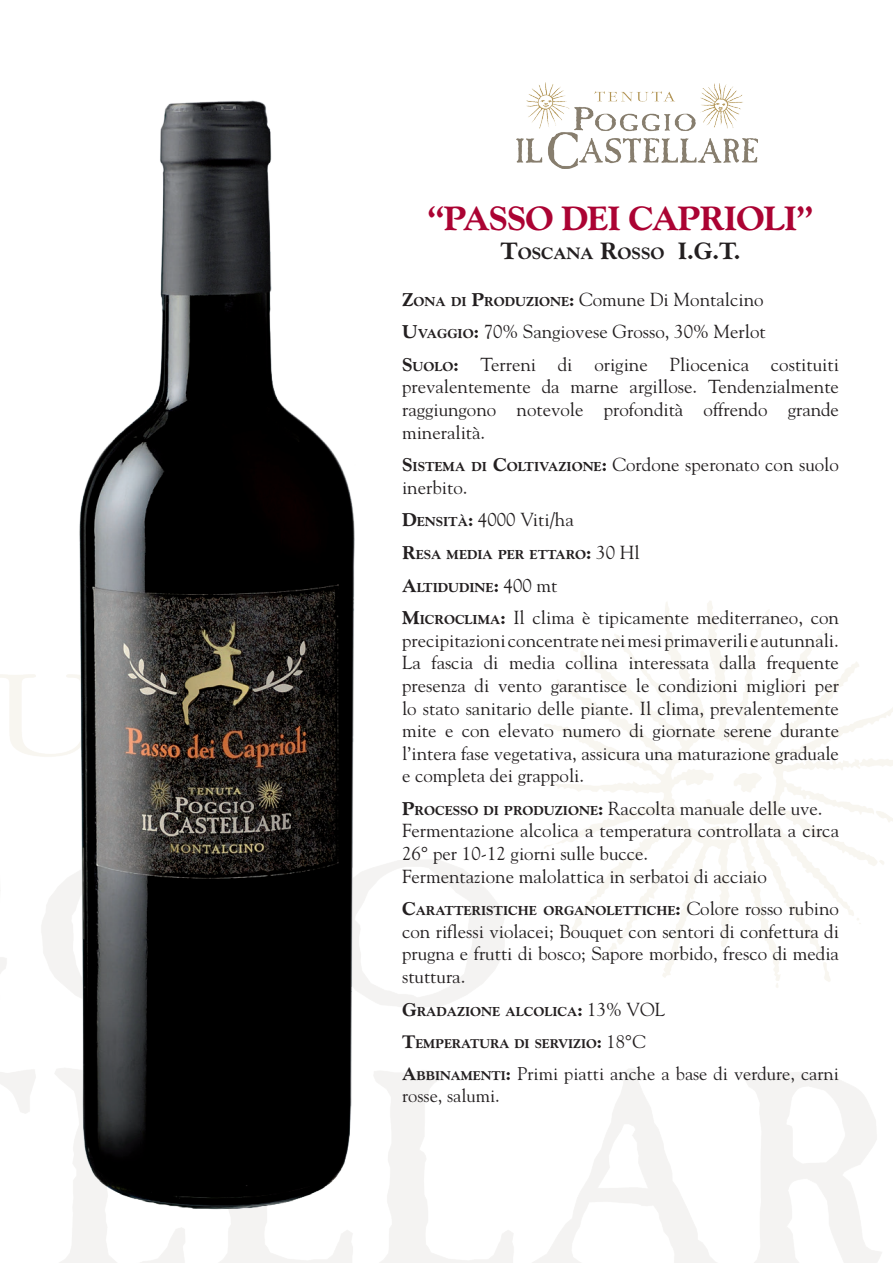
<style>
.page{position:relative;width:893px;height:1263px;background:#fff}
.page>*{position:absolute;margin:0;border:0;box-sizing:border-box;transform-origin:0 0}
.t1{font:800 34.2px "Goudy";letter-spacing:-.03em;color:#ab0333}
.t2{font:18.75px/22.5px "Goudy";color:#231f20}
.t3{font:18.45px/22px "Goudy";color:#231f20}
.t4{font:800 16.8px "Goudy";color:#231f20}
.t5{font:800 13.2px "Goudy";color:#231f20}
.t6{font:800 12.9px "Goudy";color:#231f20}
.s1{font-size:24px}
.s2{font-weight:800}
.s3{font-weight:800;font-size:13.2px}
.s4{font-size:18.75px}
.s5{font-weight:400;font-size:18.75px}
.s6{font-size:18.45px}
.s7{font-weight:400;font-size:18.45px}
.s8{font-weight:800;font-size:12.9px}
</style>
<div class="page">
<img style="left:516px;top:82px;width:242px;height:86px">
<img style="left:53px;top:100px;width:392px;height:1143px">
<h1 class="t1" style="left:427px;top:198px;width:387px">“PASSO DEI CAPRIOLI”</h1>
<p class="t4" style="left:500px;top:243px;width:242px"><span class="s1">T</span>OSCANA <span class="s1">R</span>OSSO <span class="s1">I.G.T.</span></p>
<p class="t2" style="left:402px;top:282px;width:438px;line-height:32.5px"><span class="s2">Z</span><span class="s3">ONA DI</span> <span class="s2">P</span><span class="s3">RODUZIONE</span><span class="s2">:</span> Comune Di Montalcino<br><span class="s2">U</span><span class="s3">VAGGIO</span><span class="s2">:</span> 70% Sangiovese Grosso, 30% Merlot<br><span class="s2">S</span><span class="s3">UOLO</span><span class="s2">:</span> Terreni di origine Pliocenica costituiti</p>
<p class="t2" style="left:402px;top:375px;width:438px;text-align:justify">prevalentemente da marne argillose. Tendenzialmente raggiungono notevole profondità offrendo grande mineralità.</p>
<p class="t2" style="left:402px;top:453px;width:438px"><span class="s2">S</span><span class="s3">ISTEMA DI</span> <span class="s2">C</span><span class="s3">OLTIVAZIONE</span><span class="s2">:</span> Cordone speronato con suolo inerbito.</p>
<p class="t2" style="left:402px;top:508px;width:173px"><span class="s2">D</span><span class="s3">ENSITÀ</span><span class="s2">:</span> 4000 Viti/ha</p>
<p class="t5" style="left:402px;top:547px;width:239px"><span class="s4">R</span>ESA MEDIA PER ETTARO<span class="s4">:</span> <span class="s5">30 Hl</span></p>
<p class="t5" style="left:402px;top:579px;width:157px"><span class="s4">A</span>LTIDUDINE<span class="s4">:</span> <span class="s5">400 mt</span></p>
<p class="t2" style="left:402px;top:606px;width:438px;text-align:justify"><span class="s2">M</span><span class="s3">ICROCLIMA</span><span class="s2">:</span> Il clima è tipicamente mediterraneo, con precipitazioni concentrate nei mesi primaverili e autunnali.<br>La fascia di media collina interessata dalla frequente presenza di vento garantisce le condizioni migliori per lo stato sanitario delle piante. Il clima, prevalentemente mite e con elevato numero di giornate serene durante l’intera fase vegetativa, assicura una maturazione graduale e completa dei grappoli.</p>
<p class="t2" style="left:402px;top:796px;width:438px"><span class="s2">P</span><span class="s3">ROCESSO DI PRODUZIONE</span><span class="s2">:</span> Raccolta manuale delle uve.<br>Fermentazione alcolica a temperatura controllata a circa 26° per 10-12 giorni sulle bucce.<br>Fermentazione malolattica in serbatoi di acciaio</p>
<p class="t5" style="left:402px;top:903px;width:438px"><span class="s4">C</span>ARATTERISTICHE ORGANOLETTICHE<span class="s4">:</span> <span class="s5">Colore rosso rubino</span></p>
<p class="t2" style="left:402px;top:919px;width:438px;text-align:justify">con riflessi violacei; Bouquet con sentori di confettura di prugna e frutti di bosco; Sapore morbido, fresco di media stuttura.</p>
<p class="t5" style="left:402px;top:1003px;width:265px"><span class="s4">G</span>RADAZIONE ALCOLICA<span class="s4">:</span> <span class="s5">13% VOL</span></p>
<p class="t6" style="left:402px;top:1036px;width:245px"><span class="s6">T</span>EMPERATURA DI SERVIZIO<span class="s6">:</span> <span class="s7">18°C</span></p>
<p class="t3" style="left:402px;top:1062px;width:438px"><span class="s2">A</span><span class="s8">BBINAMENTI</span><span class="s2">:</span> Primi piatti anche a base di verdure, carni rosse, salumi.</p>
</div>
